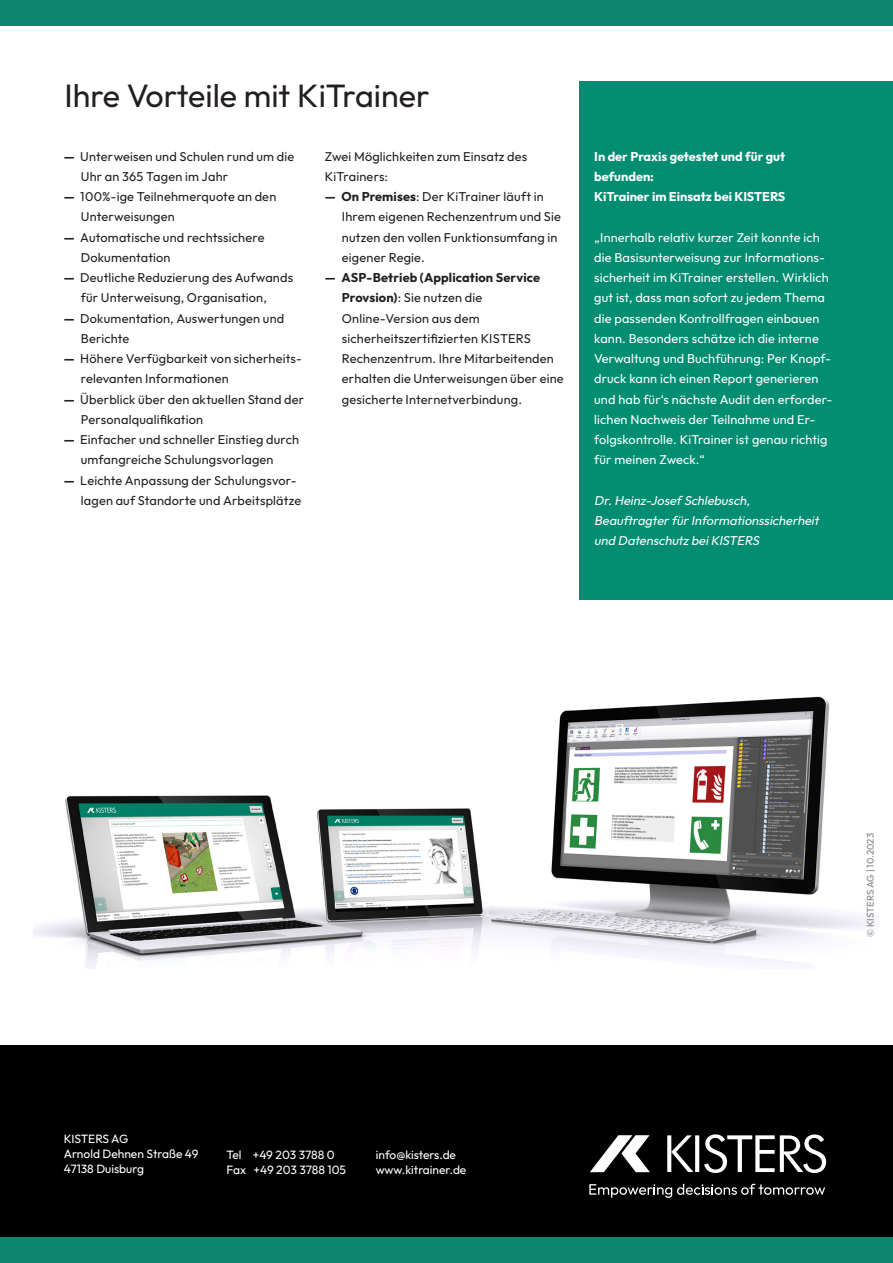
<style>
.page{position:relative;width:893px;height:1263px;background:#fff}
.page>*{position:absolute;margin:0;border:0;box-sizing:border-box;transform-origin:0 0}
.t1{font:32.25px "Outfit";color:#231f20}
.t2{font:12.75px/20.2px "Outfit";letter-spacing:.015em;color:#231f20}
.t3{font:12.75px/20.2px "Outfit";letter-spacing:.01em;color:#fff}
.t4{font:italic 12.75px/20.2px "Outfit";color:#fff}
.t5{font:700 12.75px/20.2px "Outfit";color:#fff}
.t6{font:12px/15px "Outfit";color:#fff}
.t7{font:500 9.75px "Outfit";color:#939598}
.s1{font-weight:700}
</style>
<div class="page">
<div style="left:0;top:1045px;width:893px;height:218px;background:#000"></div>
<svg style="left:667px;top:1135px;width:26px;height:37px"></svg>
<svg style="left:695px;top:1135px;width:4px;height:37px"></svg>
<svg style="left:704px;top:1134px;width:122px;height:39px"></svg>
<svg style="left:590px;top:1135px;width:60px;height:37px"></svg>
<svg style="left:589px;top:1184px;width:236px;height:14px"></svg>
<div style="left:0;top:0;width:893px;height:26px;background:#0d846d"></div>
<div style="left:0;top:1237px;width:893px;height:26px;background:#0d846d"></div>
<img style="left:33px;top:696px;width:845px;height:272px">
<div style="left:579px;top:81px;width:314px;height:519px;background:#008d71"></div>
<h1 class="t1" style="left:64px;top:77px;width:367px">Ihre Vorteile mit KiTrainer</h1>
<p class="t2" style="left:81px;top:146px;width:215px;text-indent:-17px"><span class="s1">—</span> Unterweisen und Schulen rund um die<br>Uhr an 365 Tagen im Jahr</p>
<p class="t2" style="left:81px;top:186px;width:197px;text-indent:-17px"><span class="s1">—</span> 100%-ige Teilnehmerquote an den<br>Unterweisungen</p>
<p class="t2" style="left:81px;top:227px;width:185px;text-indent:-17px"><span class="s1">—</span> Automatische und rechtssichere<br>Dokumentation</p>
<p class="t2" style="left:81px;top:267px;width:214px;text-indent:-17px"><span class="s1">—</span> Deutliche Reduzierung des Aufwands für Unterweisung, Organisation,</p>
<p class="t2" style="left:81px;top:308px;width:205px;text-indent:-17px"><span class="s1">—</span> Dokumentation, Auswertungen und<br>Berichte</p>
<p class="t2" style="left:81px;top:348px;width:223px;text-indent:-17px"><span class="s1">—</span> Höhere Verfügbarkeit von sicherheits&shy;relevanten Informationen</p>
<p class="t2" style="left:81px;top:389px;width:225px;text-indent:-17px"><span class="s1">—</span> Überblick über den aktuellen Stand der<br>Personalqualifikation</p>
<p class="t2" style="left:81px;top:429px;width:220px;text-indent:-17px"><span class="s1">—</span> Einfacher und schneller Einstieg durch umfangreiche Schulungsvorlagen</p>
<p class="t2" style="left:81px;top:470px;width:222px;text-indent:-17px"><span class="s1">—</span> Leichte Anpassung der Schulungsvor&shy;lagen auf Standorte und Arbeitsplätze</p>
<p class="t2" style="left:325px;top:146px;width:204px">Zwei Möglichkeiten zum Einsatz des<br>KiTrainers:</p>
<p class="t2" style="left:342px;top:186px;width:221px;text-indent:-17px"><span class="s1">— On Premises</span>: Der KiTrainer läuft in<br>Ihrem eigenen Rechenzentrum und Sie nutzen den vollen Funktionsumfang in eigener Regie.</p>
<p class="t2" style="left:342px;top:267px;width:223px;text-indent:-17px"><span class="s1">— ASP-Betrieb (Application Service Provsion)</span>: Sie nutzen die Online-Version aus dem sicherheitszertifizierten KISTERS Rechenzentrum. Ihre Mitarbeitenden erhalten die Unterweisungen über eine gesicherte Internetverbindung.</p>
<p class="t5" style="left:594px;top:146px;width:193px">In der Praxis getestet und für gut befunden:<br>KiTrainer im Einsatz bei KISTERS</p>
<p class="t3" style="left:594px;top:227px;width:240px">„Innerhalb relativ kurzer Zeit konnte ich die Basisunterweisung zur Informations&shy;sicherheit im KiTrainer erstellen. Wirklich gut ist, dass man sofort zu jedem Thema die passenden Kontrollfragen einbauen kann. Besonders schätze ich die interne Verwaltung und Buchführung: Per Knopf&shy;druck kann ich einen Report generieren und hab für‘s nächste Audit den erforder&shy;lichen Nachweis der Teilnahme und Er&shy;folgskontrolle. KiTrainer ist genau richtig für meinen Zweck.“</p>
<p class="t4" style="left:594px;top:490px;width:229px">Dr.Heinz-Josef Schlebusch,<br>Beauftragter für Informationssicherheit und Datenschutz beiKISTERS</p>
<p class="t6" style="left:64px;top:1132px;width:136px">KISTERS AG<br>Arnold Dehnen Straße 49<br>47138 Duisburg</p>
<p class="t6" style="left:227px;top:1147px;width:121px">Tel +49 203 3788 0<br>Fax +49 203 3788 105</p>
<p class="t6" style="left:376px;top:1147px;width:92px">info@kisters.de www.kitrainer.de</p>
<p class="t7" style="left:865px;top:937px;width:105px;rotate:-90deg">© KISTERS AG | 10.2023</p>
</div>
